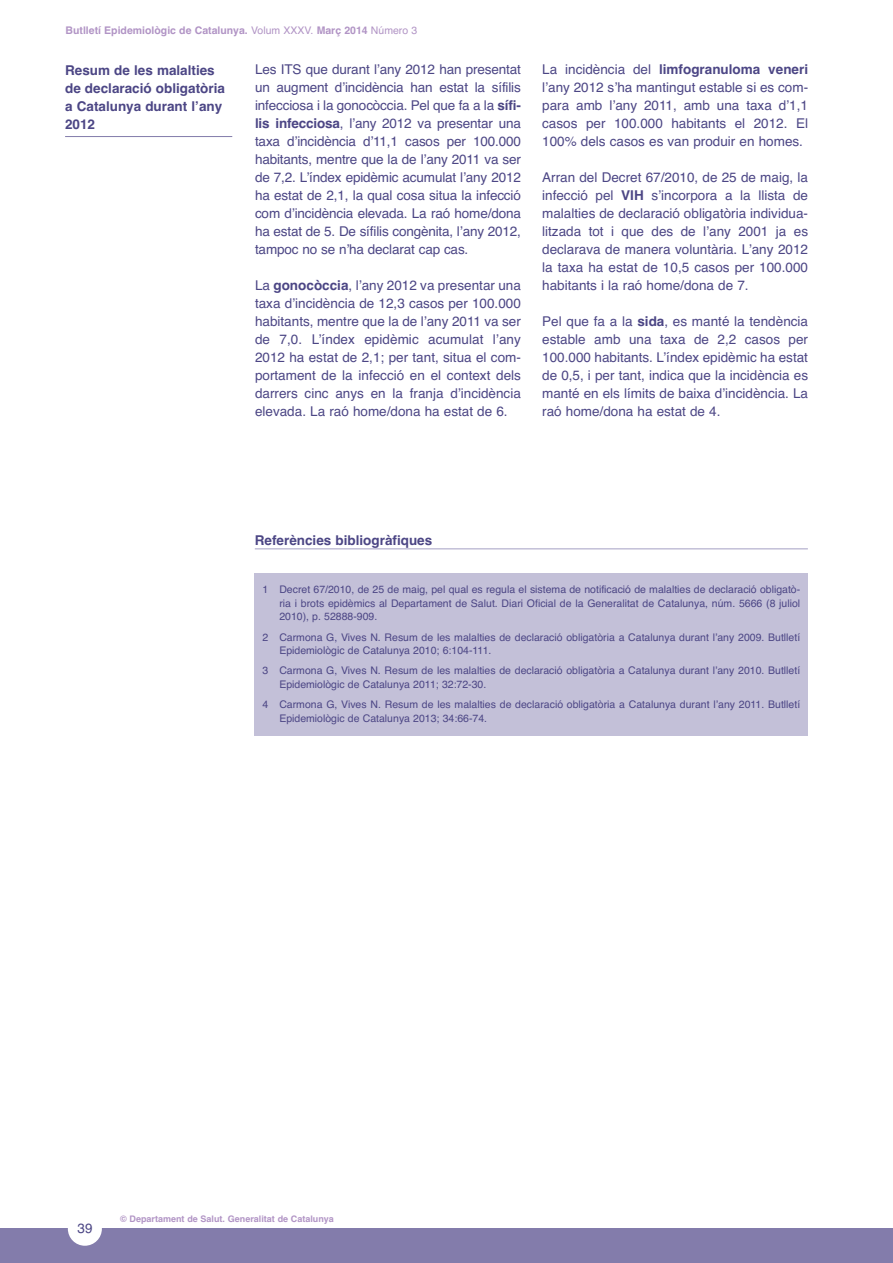
<style>
.page{position:relative;width:893px;height:1263px;background:#fff}
.page>*{position:absolute;margin:0;border:0;box-sizing:border-box;transform-origin:0 0}
.t1{font:13.5px/18px "Helvetica";color:#4c4685;text-align:justify}
.t2{font:700 13.5px/18px "Helvetica";color:#4c4685}
.t3{font:10.5px/13.5px "Helvetica";color:#4c4685}
.t4{font:700 10.5px "Helvetica";color:#b194c5}
.t5{font:700 9px "Helvetica";color:#b194c5}
.s1{font-weight:400}
.s2{font-weight:700}
</style>
<div class="page">
<div style="left:0;top:1229px;width:892px;height:34px;background:#837cab"></div>
<div style="left:68px;top:1212px;width:34px;height:34px;background:#fff;border-radius:50%"></div>
<hr style="left:65px;top:136px;width:167px;height:1px;background:#837cab">
<div style="left:255px;top:573px;width:552px;height:163px;background:#c3c0d8"></div>
<hr style="left:255px;top:548px;width:552px;height:1px;background:#a49fc3">
<p class="t4" style="left:65px;top:26px;width:353px">Butlletí Epidemiològic de Catalunya. <span class="s1">Volum XXXV.</span> Març 2014 <span class="s1">Número 3</span></p>
<p class="t2" style="left:65px;top:63px;width:161px">Resum de les malalties de declaració obligatòria a Catalunya durant lʼany<br>2012</p>
<p class="t1" style="left:255px;top:62px;width:267px">Les ITS que durant lʼany 2012 han presentat un augment dʼincidència han estat la sífilis infecciosa i la gonocòccia. Pel que fa a la <span class="s2">sífi&shy;lis infecciosa</span>, lʼany 2012 va presentar una taxa dʼincidència dʼ11,1 casos per 100.000 habitants, mentre que la de lʼany 2011 va ser de 7,2. Lʼíndex epidèmic acumulat lʼany 2012 ha estat de 2,1, la qual cosa situa la infecció com dʼincidència elevada. La raó home/dona ha estat de 5. De sífilis congènita, lʼany 2012, tampoc no se nʼha declarat cap cas.</p>
<p class="t1" style="left:255px;top:278px;width:267px">La <span class="s2">gonocòccia</span>, lʼany 2012 va presentar una taxa dʼincidència de 12,3 casos per 100.000 habitants, mentre que la de lʼany 2011 va ser de 7,0. Lʼíndex epidèmic acumulat lʼany 2012 ha estat de 2,1; per tant, situa el com&shy;portament de la infecció en el context dels darrers cinc anys en la franja dʼincidència elevada. La raó home/dona ha estat de 6.</p>
<p class="t1" style="left:542px;top:61px;width:267px">La incidència del <span class="s2">limfogranuloma veneri </span>lʼany 2012 sʼha mantingut estable si es com&shy;para amb lʼany 2011, amb una taxa dʼ1,1 casos per 100.000 habitants el 2012. El 100% dels casos es van produir en homes.</p>
<p class="t1" style="left:542px;top:169px;width:267px">Arran del Decret 67/2010, de 25 de maig, la infecció pel <span class="s2">VIH</span> sʼincorpora a la llista de malalties de declaració obligatòria individua&shy;litzada tot i que des de lʼany 2001 ja es declarava de manera voluntària. Lʼany 2012 la taxa ha estat de 10,5 casos per 100.000 habitants i la raó home/dona de 7.</p>
<p class="t1" style="left:542px;top:313px;width:267px">Pel que fa a la <span class="s2">sida</span>, es manté la tendència estable amb una taxa de 2,2 casos per 100.000 habitants. Lʼíndex epidèmic ha estat de 0,5, i per tant, indica que la incidència es manté en els límits de baixa dʼincidència. La raó home/dona ha estat de 4.</p>
<p class="t2" style="left:255px;top:532px;width:179px">Referències bibliogràfiques</p>
<p class="t3" style="left:279px;top:584px;width:522px;text-align:justify;text-indent:-17px">1 Decret 67/2010, de 25 de maig, pel qual es regula el sistema de notificació de malalties de declaració obligatò&shy;ria i brots epidèmics al Departament de Salut. Diari Oficial de la Generalitat de Catalunya, núm. 5666 (8 juliol 2010), p. 52888-909.</p>
<p class="t3" style="left:279px;top:631px;width:522px;text-indent:-17px">2 Carmona G, Vives N. Resum de les malalties de declaració obligatòria a Catalunya durant lʼany 2009. Butlletí<br>Epidemiològic de Catalunya 2010; 6:104-111.</p>
<p class="t3" style="left:279px;top:665px;width:522px;text-indent:-17px">3 Carmona G, Vives N. Resum de les malalties de declaració obligatòria a Catalunya durant lʼany 2010. Butlletí<br>Epidemiològic de Catalunya 2011; 32:72-30.</p>
<p class="t3" style="left:279px;top:699px;width:522px;text-indent:-17px">4 Carmona G, Vives N. Resum de les malalties de declaració obligatòria a Catalunya durant lʼany 2011. Butlletí<br>Epidemiològic de Catalunya 2013; 34:66-74.</p>
<p class="t1" style="left:77px;top:1221px;width:17px">39</p>
<p class="t5" style="left:120px;top:1216px;width:215px">© Departament de Salut. Generalitat de Catalunya</p>
</div>
